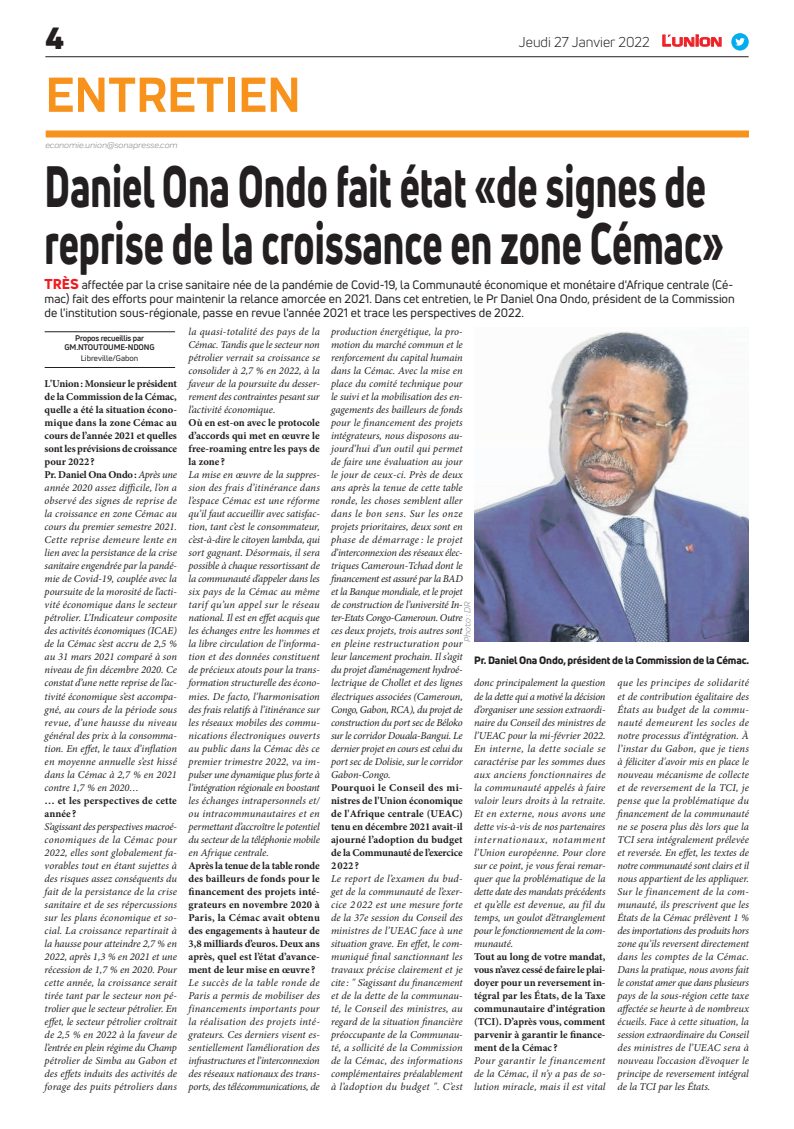
<style>
.page{position:relative;width:794px;height:1129px;background:#fff}
.page>*{position:absolute;margin:0;border:0;box-sizing:border-box;transform-origin:0 0}
.t1{font:800 57px/57px "Uni Neue";color:#231f20;scale:.67 1}
.t2{font:700 51px "Praktika";color:#f7931d}
.t3{font:900 30px "Uni Neue";color:#231f20}
.t4{font:14px "Uni Neue";color:#231f20}
.t5{font:12px/14.4px "Uni Neue";color:#231f20}
.t6{font:italic 10.5px/13px "Minion Pro";letter-spacing:-.005em;color:#231f20;text-align:justify}
.t7{font:700 10.5px/13px "Minion Pro";color:#231f20;text-align:justify}
.t8{font:800 10.5px "Uni Neue";letter-spacing:-.015em;color:#231f20}
.t9{font:italic 9px "Praktika";color:#818386}
.t10{font:700 8px/9.6px "Uni Neue";letter-spacing:-.02em;color:#231f20;text-align:center}
.t11{font:8px "Uni Neue";color:#231f20}
.s1{font-family:"Eurostile";font-weight:600;font-size:14.9px;color:#ee1d23}
.s2{font-family:"Eurostile";font-weight:600;font-size:11.4px;color:#ee1d23}
.s3{font-weight:800;font-size:14px;color:#ee1d23}
.s4{font-weight:700;font-style:normal}
</style>
<div class="page">
<div style="left:46px;top:130px;width:703px;height:7px;background:#f7931d"></div>
<hr style="left:45px;top:56px;width:703px;height:1px;background:#231f20">
<svg style="left:662px;top:34px;width:60px;height:13px"></svg>
<div style="left:731px;top:33px;width:17px;height:18px;background:#00aeef;border-radius:50%"></div>
<svg style="left:735px;top:38px;width:10px;height:8px"></svg>
<hr style="left:45px;top:367px;width:130px;height:1px;background:#231f20">
<hr style="left:45px;top:331px;width:130px;height:1px;background:#231f20">
<img style="left:475px;top:331px;width:273px;height:310px">
<h3 class="t3" style="left:45px;top:17px;width:20px">4</h3>
<h2 class="t2" style="left:45px;top:54px;width:257px">ENTRETIEN</h2>
<p class="t9" style="left:45px;top:139px;width:134px">economie.union@sonapresse.com</p>
<h3 class="t4" style="left:519px;top:33px;width:205px">Jeudi 27 Janvier 2022 <span class="s1">L</span><span class="s2">UNION</span></h3>
<h1 class="t1" style="left:45px;top:157px;width:1015px">Daniel Ona Ondo fait état «de signes de reprise de la croissance en zone Cémac»</h1>
<p class="t5" style="left:45px;top:277px;width:691px"><span class="s3">TRÈS</span> affectée par la crise sanitaire née de la pandémie de Covid-19, la Communauté économique et monétaire d'Afrique centrale (Cé&shy;mac) fait des efforts pour maintenir la relance amorcée en 2021. Dans cet entretien, le Pr Daniel Ona Ondo, président de la Commission de l'institution sous-régionale, passe en revue l'année 2021 et trace les perspectives de 2022.</p>
<p class="t10" style="left:65px;top:333px;width:91px">Propos recueillis par<br>GM.NTOUTOUME-NDONG</p>
<p class="t11" style="left:81px;top:353px;width:59px">Libreville/Gabon</p>
<p class="t6" style="left:189px;top:325px;width:133px">la quasi-totalité des pays de la Cémac. Tandis que le secteur non pétrolier verrait sa croissance se consolider à 2,7 % en 2022, à la faveur de la poursuite du desser&shy;rement des contraintes pesant sur l’activité économique.</p>
<p class="t7" style="left:189px;top:416px;width:133px">Où en est-on avec le protocole d’accords qui met en œuvre le free-roaming entre les pays de la zone ?</p>
<p class="t6" style="left:189px;top:468px;width:133px">La mise en œuvre de la suppres&shy;sion des frais d’itinérance dans l’espace Cémac est une réforme qu’il faut accueillir avec satisfac&shy;tion, tant c’est le consommateur, c’est-à-dire le citoyen lambda, qui sort gagnant. Désormais, il sera possible à chaque ressortissant de la communauté d’appeler dans les six pays de la Cémac au même tarif qu’un appel sur le réseau national. Il est en effet acquis que les échanges entre les hommes et la libre circulation de l’informa&shy;tion et des données constituent de précieux atouts pour la trans&shy;formation structurelle des écono&shy;mies. De facto, l’harmonisation des frais relatifs à l’itinérance sur les réseaux mobiles des commu&shy;nications électroniques ouverts au public dans la Cémac dès ce premier trimestre 2022, va im&shy;pulser une dynamique plus forte à l’intégration régionale en boostant les échanges intrapersonnels et/ ou intracommunautaires et en permettant d’accroître le potentiel du secteur de la téléphonie mobile en Afrique centrale.</p>
<p class="t7" style="left:189px;top:858px;width:133px">Après la tenue de la table ronde des bailleurs de fonds pour le financement des projets inté&shy;grateurs en novembre 2020 à Paris, la Cémac avait obtenu des engagements à hauteur de 3,8 milliards d’euros. Deux ans après, quel est l’état d’avance&shy;ment de leur mise en œuvre ?</p>
<p class="t6" style="left:189px;top:975px;width:133px">Le succès de la table ronde de Paris a permis de mobiliser des financements importants pour la réalisation des projets inté&shy;grateurs. Ces derniers visent es&shy;sentiellement l’amélioration des infrastructures et l’interconnexion des réseaux nationaux des trans&shy;ports, des télécommunications, de</p>
<p class="t6" style="left:331px;top:325px;width:133px">production énergétique, la pro&shy;motion du marché commun et le renforcement du capital humain dans la Cémac. Avec la mise en place du comité technique pour le suivi et la mobilisation des en&shy;gagements des bailleurs de fonds pour le financement des projets intégrateurs, nous disposons au&shy;jourd’hui d’un outil qui permet de faire une évaluation au jour le jour de ceux-ci. Près de deux ans après la tenue de cette table ronde, les choses semblent aller dans le bon sens. Sur les onze projets prioritaires, deux sont en phase de démarrage : le projet d’interconnexion des réseaux élec&shy;triques Cameroun-Tchad dont le financement est assuré par la BAD et la Banque mondiale, et le projet de construction de l’université In&shy;ter-Etats Congo-Cameroun. Outre ces deux projets, trois autres sont en pleine restructuration pour leur lancement prochain. Il s’agit du projet d’aménagement hydroé&shy;lectrique de Chollet et des lignes électriques associées (Cameroun, Congo, Gabon, RCA), du projet de construction du port sec de Béloko sur le corridor Douala-Bangui. Le dernier projet en cours est celui du port sec de Dolisie, sur le corridor Gabon-Congo.</p>
<p class="t7" style="left:331px;top:780px;width:133px">Pourquoi le Conseil des mi&shy;nistres de l'Union économique de l'Afrique centrale (UEAC) tenu en décembre 2021 avait-il ajourné l’adoption du budget de la Communauté de l’exercice 2022?</p>
<p class="t6" style="left:331px;top:871px;width:133px">Le report de l’examen du bud&shy;get de la communauté de l’exer&shy;cice 2 022 est une mesure forte de la 37e session du Conseil des ministres de l’UEAC face à une situation grave. En effet, le com&shy;muniqué final sanctionnant les travaux précise clairement et je cite : " S’agissant du financement et de la dette de la communau&shy;té, le Conseil des ministres, au regard de la situation financière préoccupante de la Communau&shy;té, a sollicité de la Commission de la Cémac, des informations complémentaires préalablement à l’adoption du budget ". C’est</p>
<p class="t6" style="left:45px;top:377px;width:134px;text-align:left"><span class="s4">L'Union: Monsieur le président de la Commission de la Cémac, quelle a été la situation écono&shy;mique dans la zone Cémac au cours de l’année 2021 et quelles sont les prévisions de croissance pour 2022?<br>Pr. Daniel Ona Ondo:</span> Après une année 2020 assez difficile, l’on a observé des signes de reprise de la croissance en zone Cémac au cours du premier semestre 2021.<br>Cette reprise demeure lente en lien avec la persistance de la crise sanitaire engendrée par la pandé&shy;mie de Covid-19, couplée avec la poursuite de la morosité de l’acti&shy;vité économique dans le secteur pétrolier. L’Indicateur composite des activités économiques (ICAE) de la Cémac s’est accru de 2,5 % au 31 mars 2021 comparé à son niveau de fin décembre 2020. Ce constat d’une nette reprise de l’ac&shy;tivité économique s’est accompa&shy;gné, au cours de la période sous revue, d’une hausse du niveau général des prix à la consomma&shy;tion. En effet, le taux d’inflation en moyenne annuelle s’est hissé dans la Cémac à 2,7 % en 2021 contre 1,7 % en 2020…</p>
<p class="t7" style="left:45px;top:793px;width:134px">… et les perspectives de cette année ?</p>
<p class="t6" style="left:45px;top:819px;width:134px">S’agissant des perspectives macroé&shy;conomiques de la Cémac pour 2022, elles sont globalement fa&shy;vorables tout en étant sujettes à des risques assez conséquents du fait de la persistance de la crise sanitaire et de ses répercussions sur les plans économique et so&shy;cial. La croissance repartirait à la hausse pour atteindre 2,7 % en 2022, après 1,3 % en 2021 et une récession de 1,7 % en 2020. Pour cette année, la croissance serait tirée tant par le secteur non pé&shy;trolier que le secteur pétrolier. En effet, le secteur pétrolier croîtrait de 2,5 % en 2022 à la faveur de l’entrée en plein régime du Champ pétrolier de Simba au Gabon et des effets induits des activités de forage des puits pétroliers dans</p>
<p class="t9" style="left:461px;top:641px;width:41px;rotate:-90deg">Photo : DR</p>
<p class="t8" style="left:474px;top:652px;width:277px">Pr. Daniel Ona Ondo, président de la Commission de la Cémac.</p>
<p class="t6" style="left:474px;top:676px;width:133px">donc principalement la question de la dette qui a motivé la décision d’organiser une session extraordi&shy;naire du Conseil des ministres de l’UEAC pour la mi-février 2022.<br>En interne, la dette sociale se caractérise par les sommes dues aux anciens fonctionnaires de la communauté appelés à faire valoir leurs droits à la retraite.<br>Et en externe, nous avons une dette vis-à-vis de nos partenaires internationaux, notamment l’Union européenne. Pour clore sur ce point, je vous ferai remar&shy;quer que la problématique de la dette date des mandats précédents et qu’elle est devenue, au fil du temps, un goulot d’étranglement pour le fonctionnement de la com&shy;munauté.</p>
<p class="t7" style="left:474px;top:949px;width:133px">Tout au long de votre mandat, vous n’avez cessé de faire le plai&shy;doyer pour un reversement in&shy;tégral par les États, de la Taxe communautaire d’intégration (TCI). D’après vous, comment parvenir à garantir le finance&shy;ment de la Cémac ?</p>
<p class="t6" style="left:474px;top:1053px;width:133px">Pour garantir le financement de la Cémac, il n’y a pas de so&shy;lution miracle, mais il est vital</p>
<p class="t6" style="left:617px;top:676px;width:133px">que les principes de solidarité et de contribution égalitaire des États au budget de la commu&shy;nauté demeurent les socles de notre processus d’intégration. À l’instar du Gabon, que je tiens à féliciter d'avoir mis en place le nouveau mécanisme de collecte et de reversement de la TCI, je pense que la problématique du financement de la communauté ne se posera plus dès lors que la TCI sera intégralement prélevée et reversée. En effet, les textes de notre communauté sont clairs et il nous appartient de les appliquer.<br>Sur le financement de la com&shy;munauté, ils prescrivent que les États de la Cémac prélèvent 1 % des importations des produits hors zone qu’ils reversent directement dans les comptes de la Cémac.<br>Dans la pratique, nous avons fait le constat amer que dans plusieurs pays de la sous-région cette taxe affectée se heurte à de nombreux écueils. Face à cette situation, la session extraordinaire du Conseil des ministres de l’UEAC sera à nouveau l’occasion d’évoquer le principe de reversement intégral de la TCI par les États.</p>
</div>
